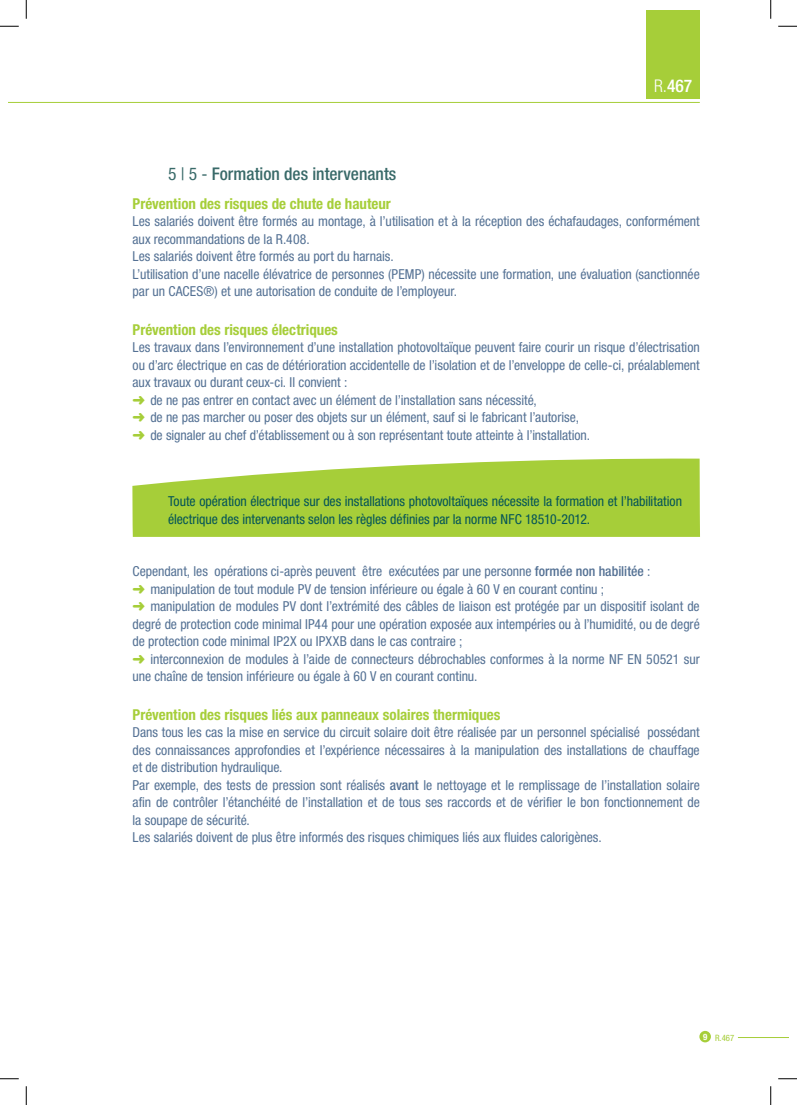
<style>
.page{position:relative;width:797px;height:1105px;background:#fff}
.page>*{position:absolute;margin:0;border:0;box-sizing:border-box;transform-origin:0 0}
.Sous_titre_2{font:500 condensed 17.5px "Helvetica Neue LT Std";color:#396a69}
.t1{font:500 condensed 17.5px "Helvetica Neue LT Std";color:#fff}
.Sous_titre_3{font:700 condensed 15px "Helvetica Neue LT Std";color:#a6ce39}
.Texte_courant{font:condensed 13.75px/17.5px "Helvetica Neue LT Std";letter-spacing:-.005em;color:#547194;text-align:justify}
.Texte_courant-2{font:condensed 13.75px/17.5px "Helvetica Neue LT Std";letter-spacing:-.005em;color:#045457}
.t2{font:condensed 8.75px "Helvetica Neue LT Std";color:#a6ce39}
.t3{font:700 condensed 8.75px "Helvetica Neue LT Std";color:#fff}
.s1{font-weight:300}
.s2{font-weight:400}
.s3{color:#a6ce39}
.s4{font-weight:500}
</style>
<div class="page">
<svg style="left:132px;top:458px;width:568px;height:79px;fill:#a6ce39"></svg>
<hr style="left:9px;top:102px;width:690px;height:1px;background:#a6ce39">
<hr style="left:738px;top:1037px;width:50px;height:1px;background:#a6ce39">
<div style="left:699px;top:1031px;width:12px;height:11px;background:#a6ce39;border-radius:50%"></div>
<div style="left:646px;top:10px;width:53px;height:89px;background:#a6ce39"></div>
<svg style="left:0;top:25px;width:19px;height:2px"></svg>
<svg style="left:778px;top:25px;width:19px;height:2px"></svg>
<svg style="left:0;top:1078px;width:19px;height:1px"></svg>
<svg style="left:778px;top:1078px;width:19px;height:1px"></svg>
<svg style="left:25px;top:0;width:2px;height:19px"></svg>
<svg style="left:25px;top:1086px;width:2px;height:19px"></svg>
<svg style="left:770px;top:0;width:1px;height:19px"></svg>
<svg style="left:770px;top:1086px;width:1px;height:19px"></svg>
<p class="t1" style="left:654px;top:75px;width:40px"><span class="s1">R.</span>467</p>
<p class="Sous_titre_2" style="left:168px;top:164px;width:230px"><span class="s2">5 | 5 -</span> Formation des intervenants</p>
<p class="Sous_titre_3" style="left:133px;top:194px;width:260px">Prévention des risques de chute de hauteur</p>
<p class="Texte_courant" style="left:133px;top:212px;width:568px">Les salariés doivent être formés au montage, à l’utilisation et à la réception des échafaudages, conformément aux recommandations de la R.408.</p>
<p class="Texte_courant" style="left:133px;top:247px;width:262px">Les salariés doivent être formés au port du harnais.</p>
<p class="Texte_courant" style="left:133px;top:265px;width:568px">L’utilisation d’une nacelle élévatrice de personnes (PEMP) nécessite une formation, une évaluation (sanctionnée par un CACES®) et une autorisation de conduite de l’employeur.</p>
<p class="Sous_titre_3" style="left:133px;top:320px;width:207px">Prévention des risques électriques</p>
<p class="Texte_courant" style="left:133px;top:338px;width:568px">Les travaux dans l’environnement d’une installation photovoltaïque peuvent faire courir un risque d’électrisation ou d’arc électrique en cas de détérioration accidentelle de l’isolation et de l’enveloppe de celle-ci, préalablement aux travaux ou durant ceux-ci. Il convient :</p>
<p class="Texte_courant" style="left:133px;top:391px;width:406px"><span class="s3">➜</span> de ne pas entrer en contact avec un élément de l’installation sans nécessité,</p>
<p class="Texte_courant" style="left:133px;top:408px;width:448px"><span class="s3">➜</span> de ne pas marcher ou poser des objets sur un élément, sauf si le fabricant l’autorise,</p>
<p class="Texte_courant" style="left:133px;top:426px;width:459px"><span class="s3">➜</span> de signaler au chef d’établissement ou à son représentant toute atteinte à l’installation.</p>
<p class="Texte_courant-2" style="left:168px;top:493px;width:515px">Toute opération électrique sur des installations photovoltaïques nécessite la formation et l’habilitation électrique des intervenants selon les règles définies par la norme NFC 18510-2012.</p>
<p class="Texte_courant" style="left:133px;top:563px;width:519px">Cependant, les opérations ci-après peuvent être exécutées par une personne <span class="s4">formée non habilitée</span> :</p>
<p class="Texte_courant" style="left:133px;top:580px;width:473px"><span class="s3">➜</span> manipulation de tout module PV de tension inférieure ou égale à 60 V en courant continu ;</p>
<p class="Texte_courant" style="left:133px;top:598px;width:568px"><span class="s3">➜</span> manipulation de modules PV dont l’extrémité des câbles de liaison est protégée par un dispositif isolant de degré de protection code minimal IP44 pour une opération exposée aux intempéries ou à l’humidité, ou de degré de protection code minimal IP2X ou IPXXB dans le cas contraire ;</p>
<p class="Texte_courant" style="left:133px;top:650px;width:568px"><span class="s3">➜</span> interconnexion de modules à l’aide de connecteurs débrochables conformes à la norme NF EN 50521 sur une chaîne de tension inférieure ou égale à 60 V en courant continu.</p>
<p class="Sous_titre_3" style="left:133px;top:705px;width:369px">Prévention des risques liés aux panneaux solaires thermiques</p>
<p class="Texte_courant" style="left:133px;top:724px;width:568px">Dans tous les cas la mise en service du circuit solaire doit être réalisée par un personnel spécialisé possédant des connaissances approfondies et l’expérience nécessaires à la manipulation des installations de chauffage et de distribution hydraulique.</p>
<p class="Texte_courant" style="left:133px;top:776px;width:568px">Par exemple, des tests de pression sont réalisés <span class="s4">avant</span> le nettoyage et le remplissage de l’installation solaire afin de contrôler l’étanchéité de l’installation et de tous ses raccords et de vérifier le bon fonctionnement de la soupape de sécurité.</p>
<p class="Texte_courant" style="left:133px;top:829px;width:470px">Les salariés doivent de plus être informés des risques chimiques liés aux fluides calorigènes.</p>
<p class="t3" style="left:703px;top:1031px;width:6px">9</p>
<p class="t2" style="left:715px;top:1033px;width:21px">R.467</p>
</div>
